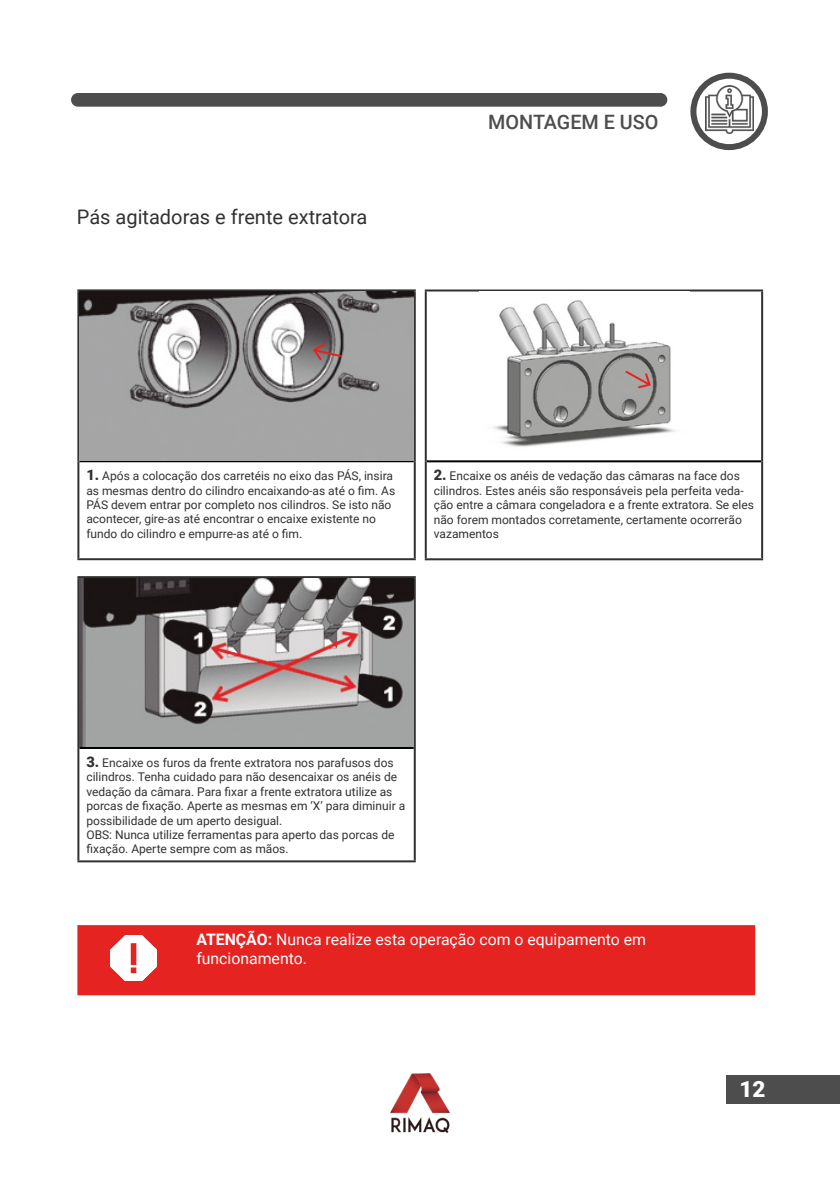
<style>
.page{position:relative;width:840px;height:1191px;background:#fff}
.page>*{position:absolute;margin:0;border:0;box-sizing:border-box;transform-origin:0 0}
.t1{font:900 22.4px "Roboto";color:#fff}
.t2{font:20px "Roboto";color:#323131}
.t3{font:500 19.8px "Roboto";color:#4d4d4e}
.t4{font:15.8px/19px "Roboto";color:#fff}
.t5{font:12px/14.4px "Roboto";color:#323131}
.s1{font-weight:900;font-size:14.6px}
.s2{font-weight:700}
</style>
<div class="page">
<img style="left:705px;top:86px;width:47px;height:47px">
<div style="left:690px;top:73px;width:77px;height:77px;border:6px solid #4d4d4e;border-radius:50%"></div>
<div style="left:72px;top:94px;width:594px;height:12px;background:#4d4d4e;border-radius:6px"></div>
<div style="left:71px;top:93px;width:596px;height:14px;border:2px solid #4d4d4e;border-radius:6px"></div>
<div style="left:726px;top:1075px;width:113px;height:29px;background:#4d4d4d"></div>
<img style="left:390px;top:1073px;width:59px;height:59px">
<hr style="left:79px;top:460px;width:334px;height:2px;background:#000">
<hr style="left:77px;top:289px;width:338px;height:2px;background:#323131">
<hr style="left:77px;top:291px;width:2px;height:170px;background:#323131">
<hr style="left:413px;top:291px;width:2px;height:170px;background:#323131">
<hr style="left:77px;top:461px;width:2px;height:97px;background:#323131">
<hr style="left:413px;top:461px;width:2px;height:97px;background:#323131">
<hr style="left:77px;top:558px;width:338px;height:2px;background:#323131">
<img style="left:79px;top:291px;width:334px;height:169px">
<hr style="left:79px;top:747px;width:334px;height:2px;background:#000">
<hr style="left:77px;top:576px;width:338px;height:2px;background:#323131">
<hr style="left:77px;top:578px;width:2px;height:170px;background:#323131">
<hr style="left:413px;top:578px;width:2px;height:170px;background:#323131">
<hr style="left:77px;top:748px;width:2px;height:112px;background:#323131">
<hr style="left:413px;top:748px;width:2px;height:112px;background:#323131">
<hr style="left:77px;top:860px;width:338px;height:2px;background:#323131">
<img style="left:79px;top:578px;width:334px;height:169px">
<hr style="left:426px;top:460px;width:334px;height:2px;background:#000">
<hr style="left:424px;top:289px;width:338px;height:2px;background:#323131">
<hr style="left:424px;top:291px;width:2px;height:170px;background:#323131">
<hr style="left:760px;top:291px;width:2px;height:170px;background:#323131">
<hr style="left:424px;top:461px;width:2px;height:97px;background:#323131">
<hr style="left:760px;top:461px;width:2px;height:97px;background:#323131">
<hr style="left:424px;top:558px;width:338px;height:2px;background:#323131">
<img style="left:493px;top:300px;width:182px;height:147px">
<svg style="left:623px;top:369px;width:29px;height:21px"></svg>
<svg style="left:311px;top:342px;width:31px;height:20px"></svg>
<div style="left:77px;top:925px;width:677px;height:70px;background:#e52321"></div>
<img style="left:111px;top:935px;width:45px;height:45px">
<h2 class="t2" style="left:77px;top:203px;width:292px">Pás agitadoras e frente extratora</h2>
<h3 class="t3" style="left:488px;top:108px;width:172px">MONTAGEM E USO</h3>
<p class="t5" style="left:86px;top:468px;width:310px"><span class="s1">1.</span> Após a colocação dos carretéis no eixo das PÁS, insira as mesmas dentro do cilindro encaixando-as até o fim. As PÁS devem entrar por completo nos cilindros. Se isto não acontecer, gire-as até encontrar o encaixe existente no fundo do cilindro e empurre-as até o fim.</p>
<p class="t5" style="left:433px;top:468px;width:321px"><span class="s1">2.</span> Encaixe os anéis de vedação das câmaras na face dos cilindros. Estes anéis são responsáveis pela perfeita veda&shy;ção entre a câmara congeladora e a frente extratora. Se eles não forem montados corretamente, certamente ocorrerão vazamentos</p>
<p class="t5" style="left:86px;top:755px;width:320px"><span class="s1">3.</span> Encaixe os furos da frente extratora nos parafusos dos cilindros. Tenha cuidado para não desencaixar os anéis de vedação da câmara. Para fixar a frente extratora utilize as porcas de fixação. Aperte as mesmas em ‘X’ para diminuir a possibilidade de um aperto desigual.<br>OBS: Nunca utilize ferramentas para aperto das porcas de fixação. Aperte sempre com as mãos.</p>
<h3 class="t4" style="left:196px;top:929px;width:451px"><span class="s2">ATENÇÃO:</span> Nunca realize esta operação com o equipamento em funcionamento.</h3>
<h1 class="t1" style="left:739px;top:1073px;width:27px">12</h1>
</div>
